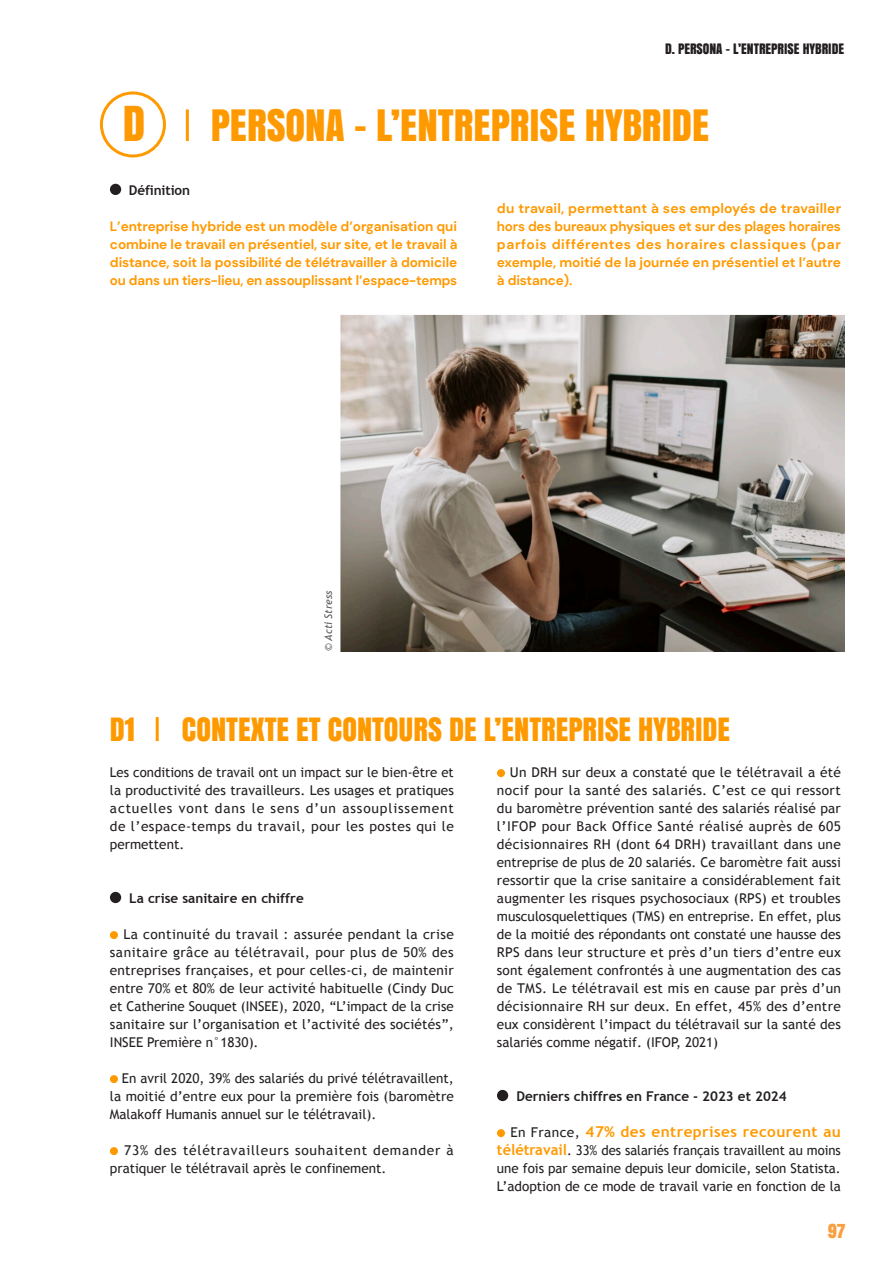
<style>
.page{position:relative;width:893px;height:1263px;background:#fff}
.page>*{position:absolute;margin:0;border:0;box-sizing:border-box;transform-origin:0 0}
.gros_titre_partie_rouge{font:45px "Anton";color:#f90}
.gros_titre_partie_rouge-2{font:40.5px "Anton";color:#f90}
.sous_titre_partie_rouge{font:30px "Anton";color:#f90}
.t1{font:18px "Anton";color:#f99f40}
.texte_de_labeur{font:700 15px "Trebuchet MS";letter-spacing:.03em;color:#f90}
.texte_de_labeur-2{font:13.5px/18px "Trebuchet MS";color:#231f20;text-align:justify}
.texte_de_labeur-3{font:700 13.5px/18px "DM Sans";letter-spacing:-.01em;color:#f90;text-align:justify}
.texte_de_labeur-4{font:13.5px/18px "Trebuchet MS";letter-spacing:.03em;color:#231f20}
.texte_de_labeur-5{font:700 13.5px "Trebuchet MS";color:#231f20}
.t2{font:13.5px "Anton";color:#231f20}
.légende{font:italic 10.5px "Trebuchet MS";color:#57585a}
.s1{font-weight:400;font-size:13.5px;color:#231f20}
.s2{font-weight:700;font-size:15px;color:#f90}
</style>
<div class="page">
<hr style="left:186px;top:109px;width:3px;height:32px;background:#f90">
<div style="left:100px;top:91px;width:66px;height:66px;border:3px solid #f90;border-radius:50%"></div>
<div style="left:110px;top:184px;width:11px;height:11px;background:#231f20;border-radius:50%"></div>
<img style="left:341px;top:315px;width:503px;height:336px">
<hr style="left:156px;top:717px;width:3px;height:24px;background:#f90">
<div style="left:110px;top:892px;width:11px;height:11px;background:#231f20;border-radius:50%"></div>
<div style="left:110px;top:931px;width:8px;height:8px;background:#f90;border-radius:50%"></div>
<div style="left:110px;top:1075px;width:8px;height:8px;background:#f90;border-radius:50%"></div>
<div style="left:110px;top:1147px;width:8px;height:8px;background:#f90;border-radius:50%"></div>
<div style="left:497px;top:769px;width:8px;height:8px;background:#f90;border-radius:50%"></div>
<div style="left:497px;top:1090px;width:11px;height:11px;background:#231f20;border-radius:50%"></div>
<div style="left:497px;top:1129px;width:8px;height:8px;background:#f90;border-radius:50%"></div>
<p class="t2" style="left:665px;top:38px;width:181px">D. PERSONA – L’ENTREPRISE HYBRIDE</p>
<p class="gros_titre_partie_rouge" style="left:123px;top:88px;width:24px">D</p>
<p class="gros_titre_partie_rouge-2" style="left:211px;top:93px;width:500px">PERSONA – L’ENTREPRISE HYBRIDE</p>
<p class="texte_de_labeur-5" style="left:129px;top:182px;width:63px">Définition</p>
<p class="texte_de_labeur-3" style="left:110px;top:217px;width:349px">L’entreprise hybride est un modèle d’organisation qui combine le travail en présentiel, sur site, et le travail à distance, soit la possibilité de télétravailler à domicile ou dans un tiers-lieu, en assouplissant l’espace-temps</p>
<p class="texte_de_labeur-3" style="left:497px;top:199px;width:346px">du travail, permettant à ses employés de travailler hors des bureaux physiques et sur des plages horaires parfois différentes des horaires classiques (par exemple, moitié de la journée en présentiel et l’autre à distance).</p>
<p class="légende" style="left:322px;top:651px;width:62px;rotate:-90deg">© Acti Stress</p>
<p class="sous_titre_partie_rouge" style="left:110px;top:706px;width:27px">D1</p>
<p class="sous_titre_partie_rouge" style="left:182px;top:706px;width:550px">CONTEXTE ET CONTOURS DE L’ENTREPRISE HYBRIDE</p>
<p class="texte_de_labeur-2" style="left:110px;top:763px;width:345px">Les conditions de travail ont un impact sur le bien-être et la productivité des travailleurs. Les usages et pratiques actuelles vont dans le sens d’un assouplissement de l’espace-temps du travail, pour les postes qui le permettent.</p>
<p class="texte_de_labeur-2" style="left:497px;top:763px;width:345px;text-indent:13px">Un DRH sur deux a constaté que le télétravail a été nocif pour la santé des salariés. C’est ce qui ressort du baromètre prévention santé des salariés réalisé par l’IFOP pour Back Office Santé réalisé auprès de 605 décisionnaires RH (dont 64 DRH) travaillant dans une entreprise de plus de 20 salariés. Ce baromètre fait aussi ressortir que la crise sanitaire a considérablement fait augmenter les risques psychosociaux (RPS) et troubles musculosquelettiques (TMS) en entreprise. En effet, plus de la moitié des répondants ont constaté une hausse des RPS dans leur structure et près d’un tiers d’entre eux sont également confrontés à une augmentation des cas de TMS. Le télétravail est mis en cause par près d’un décisionnaire RH sur deux. En effet, 45% des d’entre eux considèrent l’impact du télétravail sur la santé des salariés comme négatif. (IFOP, 2021)</p>
<p class="texte_de_labeur-5" style="left:129px;top:890px;width:176px">La crise sanitaire en chiffre</p>
<p class="texte_de_labeur-2" style="left:110px;top:925px;width:345px;text-indent:13px">La continuité du travail : assurée pendant la crise sanitaire grâce au télétravail, pour plus de 50% des entreprises françaises, et pour celles-ci, de maintenir entre 70% et 80% de leur activité habituelle (Cindy Duc et Catherine Souquet (INSEE), 2020, “L’impact de la crise sanitaire sur l’organisation et l’activité des sociétés”, INSEE Première n°1830).</p>
<p class="texte_de_labeur-2" style="left:110px;top:1069px;width:346px;text-indent:12px">En avril 2020, 39% des salariés du privé télétravaillent, la moitié d’entre eux pour la première fois (baromètre Malakoff Humanis annuel sur le télétravail).</p>
<p class="texte_de_labeur-4" style="left:110px;top:1141px;width:345px;text-indent:14px">73% des télétravailleurs souhaitent demander à pratiquer le télétravail après le confinement.</p>
<p class="texte_de_labeur-5" style="left:516px;top:1088px;width:272px">Derniers chiffres en France - 2023 et 2024</p>
<p class="texte_de_labeur" style="left:510px;top:1122px;width:332px"><span class="s1">En France,</span> 47% des entreprises recourent au</p>
<p class="texte_de_labeur-2" style="left:497px;top:1141px;width:345px"><span class="s2">télétravail</span>. 33% des salariés français travaillent au moins une fois par semaine depuis leur domicile, selon Statista.<br>L’adoption de ce mode de travail varie en fonction de la</p>
<h3 class="t1" style="left:828px;top:1217px;width:19px">97</h3>
</div>
